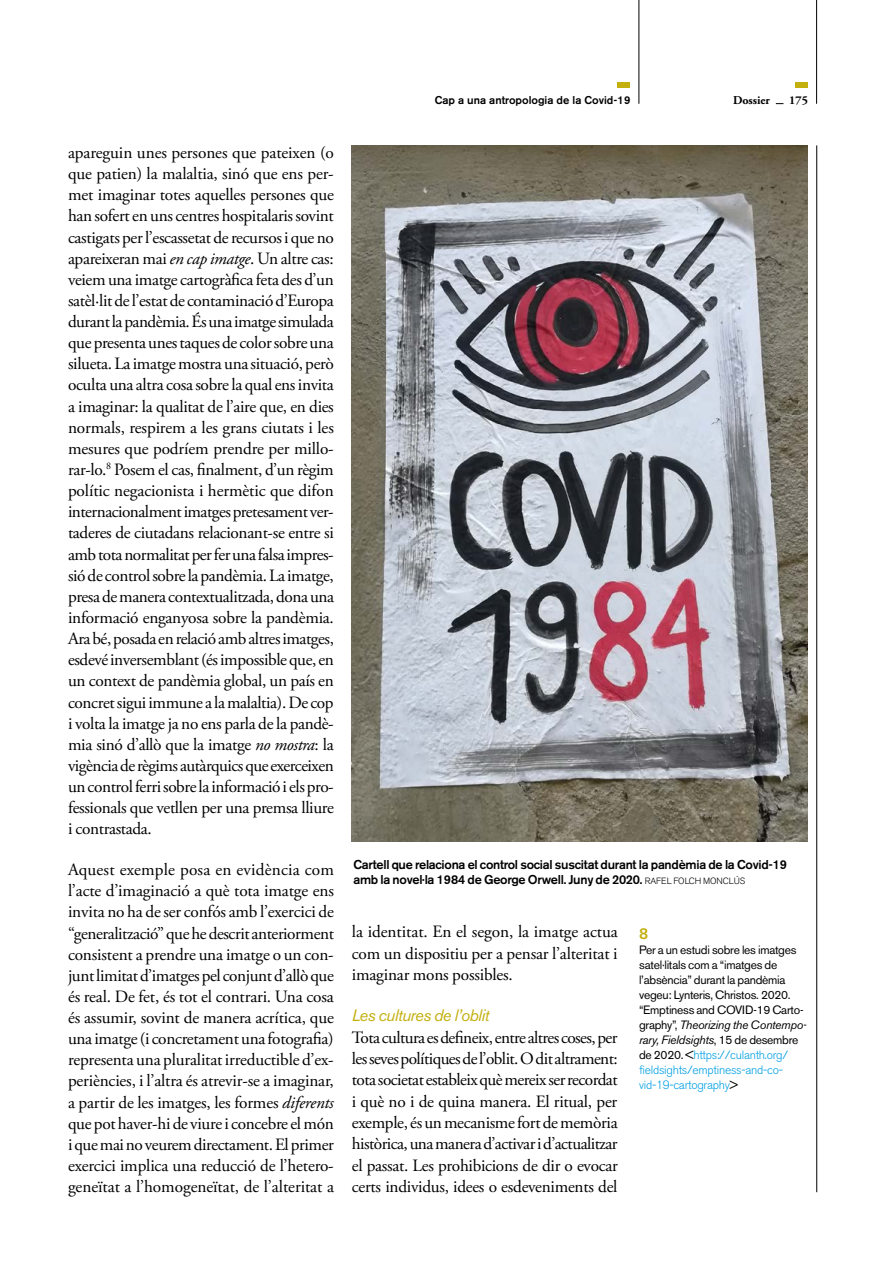
<style>
.page{position:relative;width:893px;height:1263px;background:#fff}
.page>*{position:absolute;margin:0;border:0;box-sizing:border-box;transform-origin:0 0}
.Text{font:17.25px/21.1px "Adobe Garamond Pro";letter-spacing:-.01em;color:#000;text-align:justify}
.Text_sense_espai{font:17.25px/21.5px "Adobe Garamond Pro";letter-spacing:-.015em;color:#000;text-align:justify}
.TITOL_COLOR{font:italic 16.5px "Akzidenz Grotesk BE";letter-spacing:-.03em;color:#c3af0e}
.Notes_Text_-_22{font:500 15px "Boton";color:#c3af0e}
.FOTO_text{font:500 12.75px/15px "Akzidenz Grotesk BE";letter-spacing:-.02em;color:#000}
.Notes_Text_-_22-2{font:12px/15px "Akzidenz Grotesk BE";letter-spacing:-.02em;color:#000}
.t1{font:700 12px "Adobe Garamond Pro";color:#000}
.t2{font:500 11.25px "Akzidenz Grotesk BE";color:#000}
.s1{font-style:italic}
.s2{font-weight:300;font-size:9px}
.s3{font-weight:300;color:#009fe3}
</style>
<div class="page">
<img style="left:352px;top:145px;width:456px;height:697px">
<hr style="left:639px;top:0;width:1px;height:104px;background:#000">
<hr style="left:816px;top:0;width:1px;height:104px;background:#000">
<hr style="left:816px;top:145px;width:1px;height:1047px;background:#000">
<div style="left:618px;top:82px;width:12px;height:6px;background:#c3af0e"></div>
<div style="left:796px;top:82px;width:12px;height:6px;background:#c3af0e"></div>
<p class="Text" style="left:68px;top:142px;width:268px">apareguin unes persones que pateixen (o que patien) la malaltia, sinó que ens per&shy;met imaginar totes aquelles persones que han sofert en uns centres hospitalaris sovint castigats per l’escassetat de recursos i que no apareixeran mai <span class="s1">en cap imatge</span>. Un altre cas: veiem una imatge cartogràfica feta des d’un satèl·lit de l’estat de contaminació d’Europa durant la pandèmia. És una imatge simulada que presenta unes taques de color sobre una silueta. La imatge mostra una situació, però oculta una altra cosa sobre la qual ens invita a imaginar: la qualitat de l’aire que, en dies normals, respirem a les grans ciutats i les mesures que podríem prendre per millo&shy;rar-lo.<sup>8</sup> Posem el cas, finalment, d’un règim polític negacionista i hermètic que difon internacionalment imatges pretesament ver&shy;taderes de ciutadans relacionant-se entre si amb tota normalitat per fer una falsa impres&shy;sió de control sobre la pandèmia. La imatge, presa de manera contextualitzada, dona una informació enganyosa sobre la pandèmia.<br>Ara bé, posada en relació amb altres imatges, esdevé inversemblant (és impossible que, en un context de pandèmia global, un país en concret sigui immune a la malaltia). De cop i volta la imatge ja no ens parla de la pandè&shy;mia sinó d’allò que la imatge <span class="s1">no mostra</span>: la vigència de règims autàrquics que exerceixen un control ferri sobre la informació i els pro&shy;fessionals que vetllen per una premsa lliure i contrastada.</p>
<p class="Text" style="left:68px;top:860px;width:268px">Aquest exemple posa en evidència com l’acte d’imaginació a què tota imatge ens invita no ha de ser confós amb l’exercici de “generalització” que he descrit anteriorment consistent a prendre una imatge o un con&shy;junt limitat d’imatges pel conjunt d’allò que és real. De fet, és tot el contrari. Una cosa és assumir, sovint de manera acrítica, que una imatge (i concretament una fotografia) representa una pluralitat irreductible d’ex&shy;periències, i l’altra és atrevir-se a imaginar, a partir de les imatges, les formes <span class="s1">diferents </span>que pot haver-hi de viure i concebre el món i que mai no veurem directament. El primer exercici implica una reducció de l’hetero&shy;geneïtat a l’homogeneïtat, de l’alteritat a</p>
<p class="t2" style="left:435px;top:93px;width:197px">Cap a una antropologia de la Covid-19</p>
<p class="t1" style="left:733px;top:93px;width:39px">Dossier</p>
<p class="t1" style="left:789px;top:93px;width:20px">175</p>
<p class="FOTO_text" style="left:353px;top:857px;width:435px">Cartell que relaciona el control social suscitat durant la pandèmia de la Covid-19 amb la novel·la 1984 de George Orwell. Juny de 2020. <span class="s2">RAFEL FOLCH MONCLÚS</span></p>
<p class="Text" style="left:352px;top:922px;width:267px">la identitat. En el segon, la imatge actua com un dispositiu per a pensar l’alteritat i imaginar mons possibles.</p>
<h2 class="TITOL_COLOR" style="left:352px;top:1005px;width:139px">Les cultures de l’oblit</h2>
<p class="Text_sense_espai" style="left:352px;top:1027px;width:267px">Tota cultura es defineix, entre altres coses, per les seves polítiques de l’oblit. O dit altrament: tota societat estableix què mereix ser recordat i què no i de quina manera. El ritual, per exemple, és un mecanisme fort de memòria històrica, una manera d’activar i d’actualitzar el passat. Les prohibicions de dir o evocar certs individus, idees o esdeveniments del</p>
<p class="Notes_Text_-_22" style="left:639px;top:924px;width:11px">8</p>
<p class="Notes_Text_-_22-2" style="left:639px;top:942px;width:169px">Per a un estudi sobre les imatges satel·litals com a “imatges de l’absència” durant la pandèmia vegeu: Lynteris, Christos. 2020. “Emptiness and COVID-19 Carto&shy;graphy”, <span class="s1">Theorizing the Contempo&shy;rary, Fieldsights</span>, 15 de desembre de 2020. &lt;<span class="s3">https://culanth.org/ fieldsights/emptiness-and-co&shy;vid-19-cartography</span>&gt;</p>
</div>
